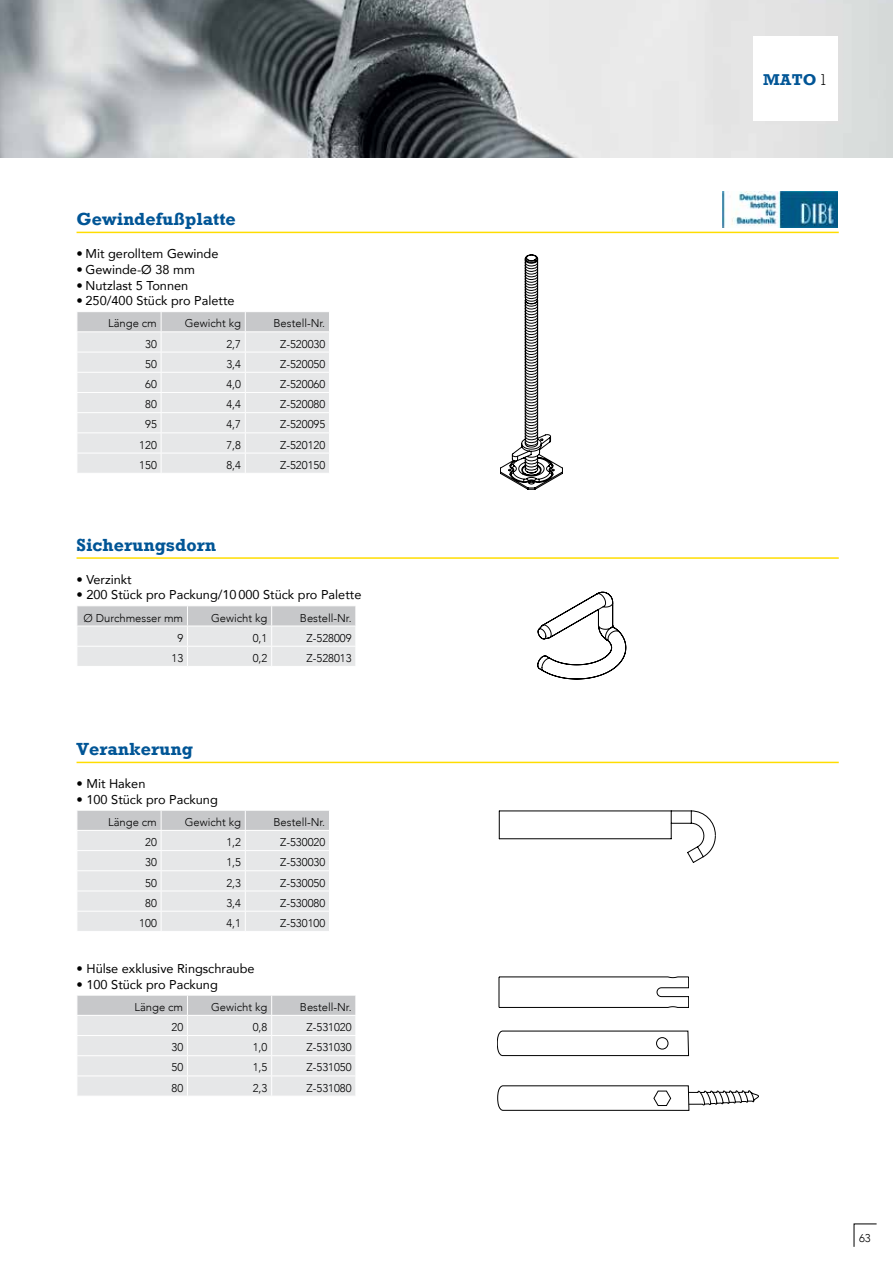
<style>
.page{position:relative;width:893px;height:1263px;background:#fff}
.page>*{position:absolute;margin:0;border:0;box-sizing:border-box;transform-origin:0 0}
.t1{font:700 18px "M Rockwell";color:#005596}
.t2{font:700 16.05px "M Rockwell";color:#005596}
.t3{font:12.75px "Avenir";color:#000}
.t4{font:300 11.25px "Avenir";color:#000}
.s1{font-weight:300;color:#000}
</style>
<div class="page">
<svg style="left:854px;top:1223px;width:23px;height:24px"></svg>
<hr style="left:77px;top:232px;width:762px;height:1px;background:#fd0">
<hr style="left:77px;top:557px;width:762px;height:2px;background:#fd0">
<hr style="left:77px;top:762px;width:762px;height:1px;background:#fd0">
<svg style="left:77px;top:312px;width:252px;height:161px;background:#e3e4e5"></svg>
<svg style="left:77px;top:606px;width:279px;height:60px;background:#dddedf"></svg>
<svg style="left:77px;top:810px;width:252px;height:121px;background:#e3e4e5"></svg>
<svg style="left:77px;top:995px;width:279px;height:101px;background:#e1e2e3"></svg>
<svg style="left:500px;top:255px;width:63px;height:234px"></svg>
<svg style="left:537px;top:592px;width:89px;height:87px"></svg>
<svg style="left:499px;top:810px;width:217px;height:53px"></svg>
<svg style="left:497px;top:1030px;width:192px;height:26px"></svg>
<div style="left:656px;top:1037px;width:12px;height:12px;background:#fff;border-radius:50%"></div>
<div style="left:656px;top:1037px;width:12px;height:12px;border:1px solid #000;border-radius:50%"></div>
<svg style="left:497px;top:1085px;width:262px;height:26px"></svg>
<svg style="left:499px;top:976px;width:190px;height:32px"></svg>
<img style="left:0;top:0;width:893px;height:157px">
<div style="left:753px;top:36px;width:85px;height:85px;background:#fff"></div>
<img style="left:723px;top:191px;width:114px;height:37px">
<h1 class="t1" style="left:77px;top:209px;width:161px">Gewindefußplatte</h1>
<p class="t3" style="left:77px;top:243px;width:143px">• Mit gerolltem Gewinde</p>
<p class="t3" style="left:77px;top:259px;width:120px">• Gewinde-Ø 38 mm</p>
<p class="t3" style="left:77px;top:275px;width:113px">• Nutzlast 5 Tonnen</p>
<p class="t3" style="left:77px;top:291px;width:160px">• 250/400 Stück pro Palette</p>
<p class="t4" style="left:108px;top:317px;width:50px">Länge cm</p>
<p class="t4" style="left:185px;top:317px;width:58px">Gewicht kg</p>
<p class="t4" style="left:274px;top:317px;width:53px">Bestell-Nr.</p>
<p class="t4" style="left:145px;top:337px;width:13px">30</p>
<p class="t4" style="left:226px;top:337px;width:16px">2,7</p>
<p class="t4" style="left:280px;top:337px;width:47px">Z-520030</p>
<p class="t4" style="left:145px;top:357px;width:13px">50</p>
<p class="t4" style="left:226px;top:357px;width:16px">3,4</p>
<p class="t4" style="left:280px;top:357px;width:47px">Z-520050</p>
<p class="t4" style="left:145px;top:377px;width:13px">60</p>
<p class="t4" style="left:226px;top:377px;width:16px">4,0</p>
<p class="t4" style="left:280px;top:377px;width:47px">Z-520060</p>
<p class="t4" style="left:145px;top:398px;width:13px">80</p>
<p class="t4" style="left:226px;top:398px;width:16px">4,4</p>
<p class="t4" style="left:280px;top:398px;width:47px">Z-520080</p>
<p class="t4" style="left:145px;top:418px;width:13px">95</p>
<p class="t4" style="left:226px;top:418px;width:16px">4,7</p>
<p class="t4" style="left:280px;top:418px;width:47px">Z-520095</p>
<p class="t4" style="left:139px;top:438px;width:19px">120</p>
<p class="t4" style="left:226px;top:438px;width:16px">7,8</p>
<p class="t4" style="left:280px;top:438px;width:47px">Z-520120</p>
<p class="t4" style="left:139px;top:458px;width:19px">150</p>
<p class="t4" style="left:226px;top:458px;width:16px">8,4</p>
<p class="t4" style="left:280px;top:458px;width:47px">Z-520150</p>
<h1 class="t1" style="left:77px;top:534px;width:141px">Sicherungsdorn</h1>
<p class="t3" style="left:77px;top:569px;width:57px">• Verzinkt</p>
<p class="t3" style="left:77px;top:585px;width:286px">• 200 Stück pro Packung/10000 Stück pro Palette</p>
<p class="t4" style="left:84px;top:611px;width:101px">Ø Durchmesser mm</p>
<p class="t4" style="left:211px;top:611px;width:58px">Gewicht kg</p>
<p class="t4" style="left:300px;top:611px;width:53px">Bestell-Nr.</p>
<p class="t4" style="left:177px;top:631px;width:7px">9</p>
<p class="t4" style="left:253px;top:631px;width:16px">0,1</p>
<p class="t4" style="left:306px;top:631px;width:47px">Z-528009</p>
<p class="t4" style="left:171px;top:651px;width:13px">13</p>
<p class="t4" style="left:253px;top:651px;width:16px">0,2</p>
<p class="t4" style="left:306px;top:651px;width:47px">Z-528013</p>
<h1 class="t1" style="left:77px;top:739px;width:118px">Verankerung</h1>
<p class="t3" style="left:77px;top:773px;width:70px">• Mit Haken</p>
<p class="t3" style="left:77px;top:789px;width:143px">• 100 Stück pro Packung</p>
<p class="t4" style="left:108px;top:815px;width:50px">Länge cm</p>
<p class="t4" style="left:185px;top:815px;width:58px">Gewicht kg</p>
<p class="t4" style="left:274px;top:815px;width:53px">Bestell-Nr.</p>
<p class="t4" style="left:145px;top:835px;width:13px">20</p>
<p class="t4" style="left:226px;top:835px;width:16px">1,2</p>
<p class="t4" style="left:280px;top:835px;width:47px">Z-530020</p>
<p class="t4" style="left:145px;top:856px;width:13px">30</p>
<p class="t4" style="left:226px;top:856px;width:16px">1,5</p>
<p class="t4" style="left:280px;top:856px;width:47px">Z-530030</p>
<p class="t4" style="left:145px;top:876px;width:13px">50</p>
<p class="t4" style="left:226px;top:876px;width:16px">2,3</p>
<p class="t4" style="left:280px;top:876px;width:47px">Z-530050</p>
<p class="t4" style="left:145px;top:896px;width:13px">80</p>
<p class="t4" style="left:226px;top:896px;width:16px">3,4</p>
<p class="t4" style="left:280px;top:896px;width:47px">Z-530080</p>
<p class="t4" style="left:139px;top:916px;width:19px">100</p>
<p class="t4" style="left:226px;top:916px;width:16px">4,1</p>
<p class="t4" style="left:280px;top:916px;width:47px">Z-530100</p>
<p class="t3" style="left:77px;top:958px;width:180px">• Hülse exklusive Ringschraube</p>
<p class="t3" style="left:77px;top:974px;width:143px">• 100 Stück pro Packung</p>
<p class="t4" style="left:134px;top:1000px;width:50px">Länge cm</p>
<p class="t4" style="left:211px;top:1000px;width:58px">Gewicht kg</p>
<p class="t4" style="left:300px;top:1000px;width:53px">Bestell-Nr.</p>
<p class="t4" style="left:171px;top:1020px;width:13px">20</p>
<p class="t4" style="left:253px;top:1020px;width:16px">0,8</p>
<p class="t4" style="left:306px;top:1020px;width:47px">Z-531020</p>
<p class="t4" style="left:171px;top:1041px;width:13px">30</p>
<p class="t4" style="left:253px;top:1041px;width:16px">1,0</p>
<p class="t4" style="left:306px;top:1041px;width:47px">Z-531030</p>
<p class="t4" style="left:171px;top:1061px;width:13px">50</p>
<p class="t4" style="left:253px;top:1061px;width:16px">1,5</p>
<p class="t4" style="left:306px;top:1061px;width:47px">Z-531050</p>
<p class="t4" style="left:171px;top:1081px;width:13px">80</p>
<p class="t4" style="left:253px;top:1081px;width:16px">2,3</p>
<p class="t4" style="left:306px;top:1081px;width:47px">Z-531080</p>
<h2 class="t2" style="left:763px;top:70px;width:66px">MATO <span class="s1">1</span></h2>
<p class="t4" style="left:859px;top:1231px;width:13px">63</p>
</div>
